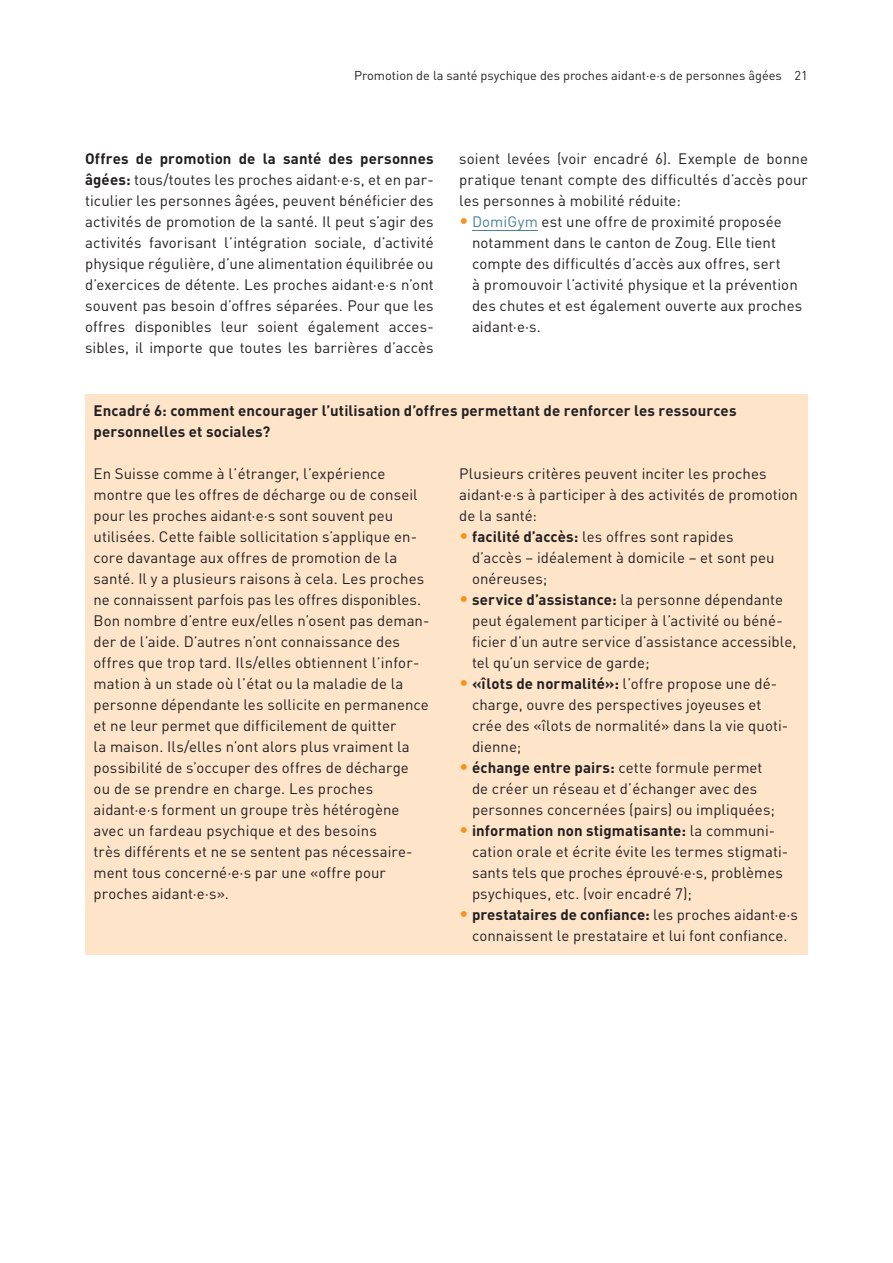
<style>
.page{position:relative;width:893px;height:1263px;background:#fff}
.page>*{position:absolute;margin:0;border:0;box-sizing:border-box;transform-origin:0 0}
.t1{font:15px/21px "DINOT";letter-spacing:.005em;color:#231f20}
.t2{font:700 15px/21px "DINOT";letter-spacing:.01em;color:#231f20}
.t3{font:12.75px "DINOT";color:#231f20}
.s1{font-weight:700}
.s2{font-size:18px;color:#f7931d}
.s3{color:#4a8096}
</style>
<div class="page">
<hr style="left:472px;top:230px;width:66px;height:1px;background:#4a8096">
<div style="left:85px;top:395px;width:723px;height:560px;background:#fee5ca"></div>
<p class="t3" style="left:354px;top:66px;width:455px">Promotion de la santé psychique des proches aidant·e·s de personnes âgées 21</p>
<p class="t1" style="left:85px;top:147px;width:350px;text-align:justify"><span class="s1">Offres de promotion de la santé des personnes âgées:</span> tous/toutes les proches aidant·e·s, et en par&shy;ticulier les personnes âgées, peuvent bénéficier des activités de promotion de la santé. Il peut s’agir des activités favorisant l’intégration sociale, d’activité physique régulière, d’une alimentation équilibrée ou d’exercices de détente. Les proches aidant·e·s n’ont souvent pas besoin d’offres séparées. Pour que les offres disponibles leur soient également acces&shy;sibles, il importe que toutes les barrières d’accès</p>
<p class="t1" style="left:459px;top:147px;width:350px;text-align:justify">soient levées (voir encadré 6). Exemple de bonne pratique tenant compte des difficultés d’accès pour les personnes à mobilité réduite:</p>
<p class="t1" style="left:472px;top:210px;width:332px;text-indent:-13px"><span class="s2">•</span> <span class="s3">DomiGym</span> est une offre de proximité proposée notamment dans le canton de Zoug. Elle tient compte des difficultés d’accès aux offres, sert<br>à promouvoir l’activité physique et la prévention des chutes et est également ouverte aux proches aidant·e·s.</p>
<p class="t2" style="left:94px;top:399px;width:644px">Encadré 6: comment encourager l’utilisation d’offres permettant de renforcer les ressources personnelles et sociales?</p>
<p class="t1" style="left:94px;top:462px;width:338px">En Suisse comme à l’étranger, l’expérience montre que les offres de décharge ou de conseil pour les proches aidant·e·s sont souvent peu utilisées. Cette faible sollicitation s’applique en&shy;core davantage aux offres de promotion de la santé. Il y a plusieurs raisons à cela. Les proches ne connaissent parfois pas les offres disponibles.<br>Bon nombre d’entre eux/elles n’osent pas deman&shy;der de l’aide. D’autres n’ont connaissance des offres que trop tard. Ils/elles obtiennent l’infor&shy;mation à un stade où l’état ou la maladie de la personne dépendante les sollicite en permanence et ne leur permet que difficilement de quitter<br>la maison. Ils/elles n’ont alors plus vraiment la possibilité de s’occuper des offres de décharge<br>ou de se prendre en charge. Les proches aidant·e·s forment un groupe très hétérogène avec un fardeau psychique et des besoins<br>très différents et ne se sentent pas nécessaire&shy;ment tous concerné·e·s par une «offre pour proches aidant·e·s».</p>
<p class="t1" style="left:459px;top:462px;width:340px">Plusieurs critères peuvent inciter les proches aidant·e·s à participer à des activités de promotion de la santé:</p>
<p class="t1" style="left:472px;top:525px;width:304px;text-indent:-13px"><span class="s2">•</span> <span class="s1">facilité d’accès:</span> les offres sont rapides d’accès – idéalement à domicile – et sont peu onéreuses;</p>
<p class="t1" style="left:472px;top:588px;width:326px;text-indent:-13px"><span class="s2">•</span> <span class="s1">service d’assistance:</span> la personne dépendante peut également participer à l’activité ou béné&shy;ficier d’un autre service d’assistance accessible, tel qu’un service de garde;</p>
<p class="t1" style="left:472px;top:672px;width:318px;text-indent:-13px"><span class="s2">•</span> <span class="s1">«îlots de normalité»:</span> l’offre propose une dé&shy;charge, ouvre des perspectives joyeuses et crée des «îlots de normalité» dans la vie quoti&shy;dienne;</p>
<p class="t1" style="left:472px;top:756px;width:304px;text-indent:-13px"><span class="s2">•</span> <span class="s1">échange entre pairs:</span> cette formule permet de créer un réseau et d’échanger avec des personnes concernées (pairs) ou impliquées;</p>
<p class="t1" style="left:472px;top:819px;width:318px;text-indent:-13px"><span class="s2">•</span> <span class="s1">information non stigmatisante:</span> la communi&shy;cation orale et écrite évite les termes stigmati&shy;sants tels que proches éprouvé·e·s, problèmes psychiques, etc. (voir encadré 7);</p>
<p class="t1" style="left:459px;top:903px;width:340px;text-align:center"><span class="s2">•</span> <span class="s1">prestataires de confiance:</span> les proches aidant·e·s connaissent le prestataire et lui font confiance.</p>
</div>
